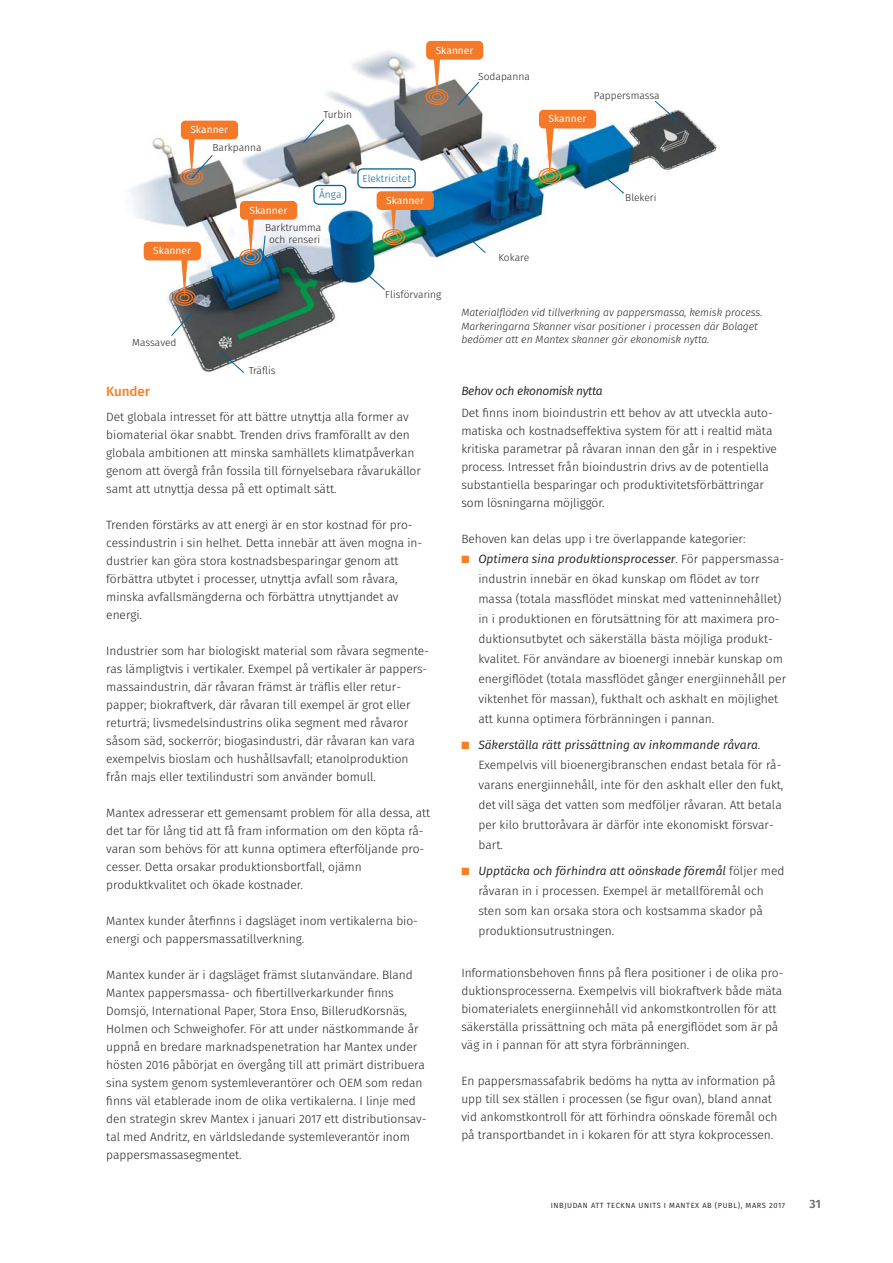
<style>
.page{position:relative;width:893px;height:1263px;background:#fff}
.page>*{position:absolute;margin:0;border:0;box-sizing:border-box;transform-origin:0 0}
.t1{font:500 13.5px "Fira Sans";letter-spacing:-.01em;color:#f58025}
.t2{font:300 12px/18px "Fira Sans";letter-spacing:-.005em;color:#231f20}
.t3{font:italic 12px "Fira Sans";letter-spacing:-.025em;color:#231f20}
.t4{font:600 12px "Fira Sans";color:#6d6e70}
.t5{font:italic 300 10.5px/13.5px "Fira Sans";letter-spacing:-.005em;color:#231f20}
.t6{font:300 10.2px/12.3px "Fira Sans";color:#231f20;text-align:center}
.t7{font:10.2px "Fira Sans";color:#fff}
.t8{font:300 10.2px "Fira Sans";color:#006097}
.t9{font:7.5px "Fira Sans";letter-spacing:.075em;color:#231f20}
.s1{color:#f58025}
.s2{font-weight:400;font-style:italic}
</style>
<div class="page">
<img style="left:130px;top:40px;width:587px;height:332px">
<div style="left:313px;top:185px;width:33px;height:20px;border:1px solid #006097;border-radius:5px"></div>
<div style="left:357px;top:168px;width:59px;height:20px;border:1px solid #006097;border-radius:5px"></div>
<div style="left:179px;top:294px;width:11px;height:7px;border:1px solid #f47929;border-radius:50%"></div>
<div style="left:176px;top:292px;width:17px;height:12px;border:1px solid #f47929;border-radius:50%"></div>
<div style="left:173px;top:290px;width:23px;height:16px;border:1px solid #f47929;border-radius:50%"></div>
<svg style="left:180px;top:260px;width:8px;height:39px"></svg>
<div style="left:144px;top:242px;width:57px;height:18px;background:#f47929;border-radius:5px"></div>
<div style="left:246px;top:253px;width:10px;height:8px;border:1px solid #f47929;border-radius:50%"></div>
<div style="left:242px;top:251px;width:17px;height:12px;border:1px solid #f47929;border-radius:50%"></div>
<div style="left:239px;top:249px;width:23px;height:16px;border:1px solid #f47929;border-radius:50%"></div>
<svg style="left:247px;top:220px;width:8px;height:38px"></svg>
<div style="left:240px;top:201px;width:57px;height:19px;background:#f47929;border-radius:5px"></div>
<div style="left:187px;top:173px;width:10px;height:7px;border:1px solid #f47929;border-radius:50%"></div>
<div style="left:183px;top:171px;width:17px;height:12px;border:1px solid #f47929;border-radius:50%"></div>
<div style="left:180px;top:168px;width:23px;height:17px;border:1px solid #f47929;border-radius:50%"></div>
<div style="left:181px;top:121px;width:57px;height:18px;background:#f47929;border-radius:5px"></div>
<div style="left:432px;top:93px;width:10px;height:8px;border:1px solid #f47929;border-radius:50%"></div>
<div style="left:429px;top:91px;width:16px;height:12px;border:1px solid #f47929;border-radius:50%"></div>
<div style="left:426px;top:89px;width:22px;height:16px;border:1px solid #f47929;border-radius:50%"></div>
<svg style="left:433px;top:60px;width:8px;height:38px"></svg>
<div style="left:426px;top:41px;width:57px;height:19px;background:#f47929;border-radius:5px"></div>
<div style="left:545px;top:172px;width:10px;height:8px;border:1px solid #f47929;border-radius:50%"></div>
<div style="left:541px;top:170px;width:17px;height:12px;border:1px solid #f47929;border-radius:50%"></div>
<div style="left:538px;top:168px;width:23px;height:16px;border:1px solid #f47929;border-radius:50%"></div>
<svg style="left:546px;top:128px;width:8px;height:49px"></svg>
<div style="left:539px;top:110px;width:57px;height:18px;background:#f47929;border-radius:5px"></div>
<div style="left:389px;top:233px;width:10px;height:8px;border:1px solid #f47929;border-radius:50%"></div>
<div style="left:385px;top:231px;width:17px;height:12px;border:1px solid #f47929;border-radius:50%"></div>
<div style="left:382px;top:229px;width:23px;height:16px;border:1px solid #f47929;border-radius:50%"></div>
<svg style="left:390px;top:210px;width:7px;height:28px"></svg>
<div style="left:377px;top:191px;width:57px;height:19px;background:#f47929;border-radius:5px"></div>
<svg style="left:220px;top:351px;width:25px;height:22px"></svg>
<svg style="left:361px;top:268px;width:25px;height:23px"></svg>
<svg style="left:461px;top:231px;width:25px;height:23px"></svg>
<svg style="left:600px;top:172px;width:25px;height:22px"></svg>
<svg style="left:654px;top:100px;width:25px;height:22px"></svg>
<svg style="left:303px;top:119px;width:22px;height:24px"></svg>
<svg style="left:457px;top:81px;width:23px;height:25px"></svg>
<svg style="left:261px;top:235px;width:5px;height:35px"></svg>
<svg style="left:171px;top:312px;width:22px;height:25px"></svg>
<svg style="left:188px;top:139px;width:25px;height:40px"></svg>
<p class="t7" style="left:436px;top:46px;width:39px">Skanner</p>
<p class="t7" style="left:190px;top:125px;width:39px">Skanner</p>
<p class="t6" style="left:212px;top:143px;width:51px">Barkpanna</p>
<p class="t7" style="left:250px;top:206px;width:39px">Skanner</p>
<p class="t6" style="left:323px;top:109px;width:30px">Turbin</p>
<p class="t8" style="left:319px;top:190px;width:24px">Ånga</p>
<p class="t7" style="left:153px;top:246px;width:39px">Skanner</p>
<p class="t6" style="left:265px;top:222px;width:58px">Barktrumma och renseri</p>
<p class="t8" style="left:362px;top:174px;width:50px">Elektricitet</p>
<p class="t7" style="left:386px;top:196px;width:39px">Skanner</p>
<p class="t6" style="left:385px;top:289px;width:58px">Flisförvaring</p>
<p class="t6" style="left:132px;top:337px;width:46px">Massaved</p>
<p class="t6" style="left:249px;top:365px;width:28px">Träflis</p>
<p class="t1" style="left:106px;top:386px;width:45px">Kunder</p>
<p class="t2" style="left:106px;top:408px;width:316px">Det globala intresset för att bättre utnyttja alla former av biomaterial ökar snabbt. Trenden drivs framförallt av den globala ambitionen att minska samhällets klimatpåverkan genom att övergå från fossila till förnyelsebara råvarukällor samt att utnyttja dessa på ett optimalt sätt.</p>
<p class="t2" style="left:106px;top:516px;width:318px">Trenden förstärks av att energi är en stor kostnad för pro&shy;cessindustrin i sin helhet. Detta innebär att även mogna in&shy;dustrier kan göra stora kostnadsbesparingar genom att förbättra utbytet i processer, utnyttja avfall som råvara, minska avfallsmängderna och förbättra utnyttjandet av energi.</p>
<p class="t2" style="left:106px;top:642px;width:324px">Industrier som har biologiskt material som råvara segmente&shy;ras lämpligtvis i vertikaler. Exempel på vertikaler är pappers&shy;massaindustrin, där råvaran främst är träflis eller retur&shy;papper; biokraftverk, där råvaran till exempel är grot eller returträ; livsmedelsindustrins olika segment med råvaror såsom säd, sockerrör; biogasindustri, där råvaran kan vara exempelvis bioslam och hushållsavfall; etanolproduktion från majs eller textilindustri som använder bomull.</p>
<p class="t2" style="left:106px;top:804px;width:325px">Mantex adresserar ett gemensamt problem för alla dessa, att det tar för lång tid att få fram information om den köpta rå&shy;varan som behövs för att kunna optimera efterföljande pro&shy;cesser. Detta orsakar produktionsbortfall, ojämn produktkvalitet och ökade kostnader.</p>
<p class="t2" style="left:106px;top:912px;width:313px">Mantex kunder återfinns i dagsläget inom vertikalerna bio&shy;energi och pappersmassatillverkning.</p>
<p class="t2" style="left:106px;top:966px;width:322px">Mantex kunder är i dagsläget främst slutanvändare. Bland Mantex pappersmassa- och fibertillverkarkunder finns Domsjö, International Paper, Stora Enso, BillerudKorsnäs, Holmen och Schweighofer. För att under nästkommande år uppnå en bredare marknadspenetration har Mantex under hösten 2016 påbörjat en övergång till att primärt distribuera sina system genom systemleverantörer och OEM som redan finns väl etablerade inom de olika vertikalerna. I linje med den strategin skrev Mantex i januari 2017 ett distributionsav&shy;tal med Andritz, en världsledande systemleverantör inom pappersmassasegmentet.</p>
<p class="t6" style="left:478px;top:71px;width:53px">Sodapanna</p>
<p class="t7" style="left:549px;top:114px;width:39px">Skanner</p>
<p class="t6" style="left:594px;top:90px;width:67px">Pappersmassa</p>
<p class="t6" style="left:499px;top:252px;width:32px">Kokare</p>
<p class="t6" style="left:625px;top:192px;width:33px">Blekeri</p>
<p class="t5" style="left:461px;top:306px;width:303px">Materialflöden vid tillverkning av pappersmassa, kemisk process.<br>Markeringarna Skanner visar positioner i processen där Bolaget bedömer att en Mantex skanner gör ekonomisk nytta.</p>
<p class="t3" style="left:461px;top:386px;width:143px">Behov och ekonomisk nytta</p>
<p class="t2" style="left:461px;top:405px;width:317px">Det finns inom bioindustrin ett behov av att utveckla auto&shy;matiska och kostnadseffektiva system för att i realtid mäta kritiska parametrar på råvaran innan den går in i respektive process. Intresset från bioindustrin drivs av de potentiella substantiella besparingar och produktivitetsförbättringar som lösningarna möjliggör.</p>
<p class="t2" style="left:461px;top:531px;width:286px">Behoven kan delas upp i tre överlappande kategorier:</p>
<p class="t2" style="left:478px;top:550px;width:309px;line-height:20px;text-indent:-17px"><span class="s1">■</span> <span class="s2">Optimera sina produktionsprocesser</span>. För pappersmassa&shy;industrin innebär en ökad kunskap om flödet av torr massa (totala massflödet minskat med vatteninnehållet) in i produktionen en förutsättning för att maximera pro&shy;duktionsutbytet och säkerställa bästa möjliga produkt&shy;kvalitet. För användare av bioenergi innebär kunskap om energiflödet (totala massflödet gånger energiinnehåll per viktenhet för massan), fukthalt och askhalt en möjlighet att kunna optimera förbränningen i pannan.</p>
<p class="t2" style="left:478px;top:736px;width:307px;line-height:20px;text-indent:-17px"><span class="s1">■</span> <span class="s2">Säkerställa rätt prissättning av inkommande råvara</span>.<br>Exempelvis vill bioenergibranschen endast betala för rå&shy;varans energiinnehåll, inte för den askhalt eller den fukt, det vill säga det vatten som medföljer råvaran. Att betala per kilo bruttoråvara är därför inte ekonomiskt försvar&shy;bart.</p>
<p class="t2" style="left:478px;top:862px;width:308px;line-height:20px;text-indent:-17px"><span class="s1">■</span> <span class="s2">Upptäcka och förhindra att oönskade föremål</span> följer med råvaran in i processen. Exempel är metallföremål och sten som kan orsaka stora och kostsamma skador på produktionsutrustningen.</p>
<p class="t2" style="left:461px;top:965px;width:324px">Informationsbehoven finns på flera positioner i de olika pro&shy;duktionsprocesserna. Exempelvis vill biokraftverk både mäta biomaterialets energiinnehåll vid ankomstkontrollen för att säkerställa prissättning och mäta på energiflödet som är på väg in i pannan för att styra förbränningen.</p>
<p class="t2" style="left:461px;top:1073px;width:318px">En pappersmassafabrik bedöms ha nytta av information på upp till sex ställen i processen (se figur ovan), bland annat vid ankomstkontroll för att förhindra oönskade föremål och på transportbandet in i kokaren för att styra kokprocessen.</p>
<p class="t9" style="left:551px;top:1202px;width:236px">INBJUDAN ATT TECKNA UNITS I MANTEX AB (PUBL), MARS 2017</p>
<p class="t4" style="left:809px;top:1199px;width:13px">31</p>
</div>
